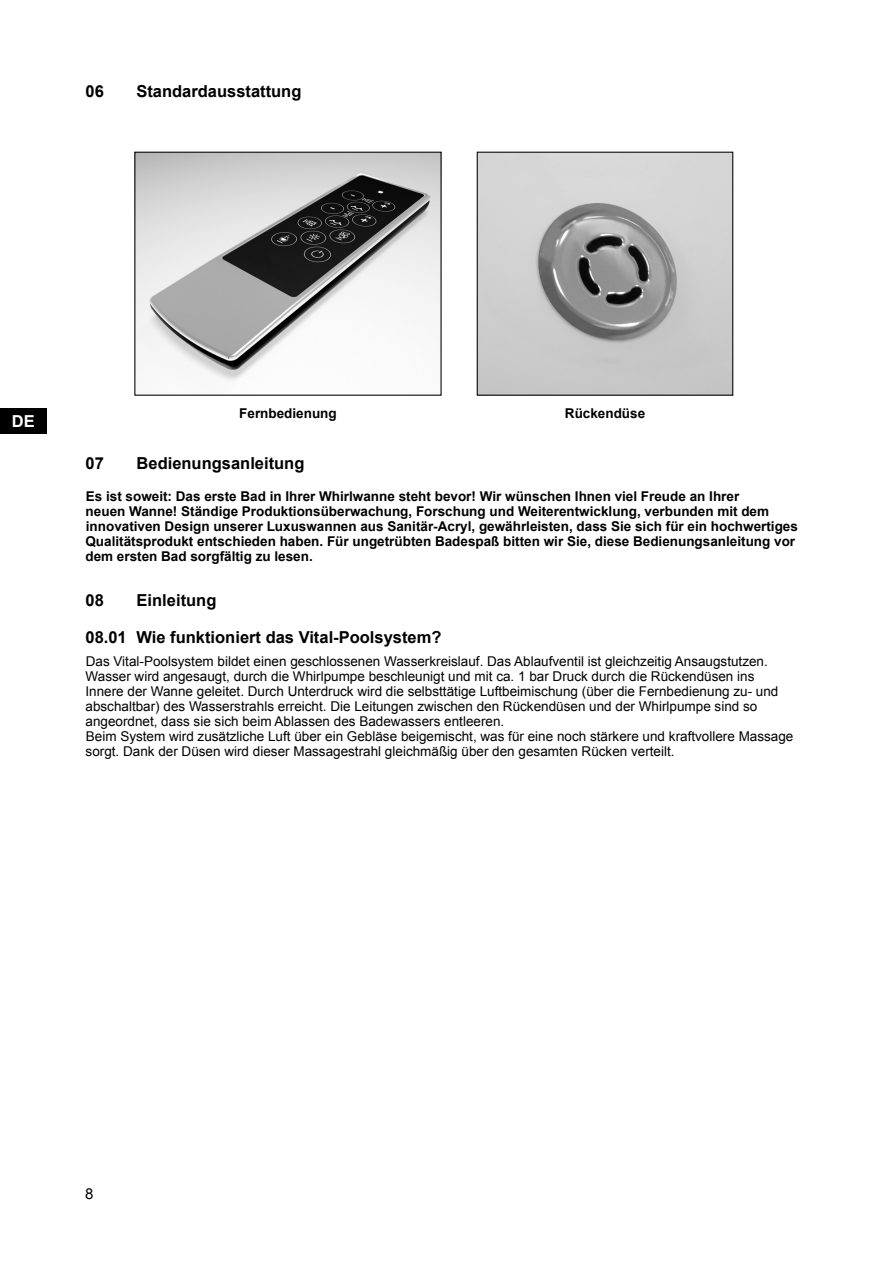
<style>
.page{position:relative;width:893px;height:1263px;background:#fff}
.page>*{position:absolute;margin:0;border:0;box-sizing:border-box;transform-origin:0 0}
.t1{font:700 16.5px "Arial";color:#000}
.t2{font:700 16.5px "Arial";color:#fff}
.t3{font:15px "Arial";color:#000}
.t4{font:13.5px/15px "Arial";color:#000}
.t5{font:700 13.5px/15px "Arial";color:#000}
</style>
<div class="page">
<div style="left:0;top:408px;width:47px;height:26px;background:#000"></div>
<img style="left:136px;top:154px;width:304px;height:227px">
<img style="left:479px;top:154px;width:252px;height:240px">
<div style="left:477px;top:152px;width:256px;height:244px;border:1px solid #000"></div>
<p class="t1" style="left:86px;top:82px;width:20px">06</p>
<p class="t1" style="left:136px;top:82px;width:167px">Standardausstattung</p>
<p class="t2" style="left:12px;top:412px;width:24px">DE</p>
<p class="t5" style="left:239px;top:405px;width:99px">Fernbedienung</p>
<p class="t5" style="left:565px;top:405px;width:82px">Rückendüse</p>
<p class="t1" style="left:86px;top:454px;width:20px">07</p>
<p class="t1" style="left:137px;top:454px;width:169px">Bedienungsanleitung</p>
<p class="t5" style="left:85px;top:488px;width:714px">Es ist soweit: Das erste Bad in Ihrer Whirlwanne steht bevor! Wir wünschen Ihnen viel Freude an Ihrer<br>neuen Wanne! Ständige Produktionsüberwachung, Forschung und Weiterentwicklung, verbunden mit dem innovativen Design unserer Luxuswannen aus Sanitär-Acryl, gewährleisten, dass Sie sich für ein hochwertiges Qualitätsprodukt entschieden haben. Für ungetrübten Badespaß bitten wir Sie, diese Bedienungsanleitung vor dem ersten Bad sorgfältig zu lesen.</p>
<p class="t1" style="left:86px;top:591px;width:20px">08</p>
<p class="t1" style="left:137px;top:591px;width:81px">Einleitung</p>
<p class="t1" style="left:86px;top:628px;width:357px">08.01 Wie funktioniert das Vital-Poolsystem?</p>
<p class="t4" style="left:85px;top:654px;width:709px">Das Vital-Poolsystem bildet einen geschlossenen Wasserkreislauf. Das Ablaufventil ist gleichzeitig Ansaugstutzen.<br>Wasser wird angesaugt, durch die Whirlpumpe beschleunigt und mit ca. 1 bar Druck durch die Rückendüsen ins Innere der Wanne geleitet. Durch Unterdruck wird die selbsttätige Luftbeimischung (über die Fernbedienung zu- und abschaltbar) des Wasserstrahls erreicht. Die Leitungen zwischen den Rückendüsen und der Whirlpumpe sind so angeordnet, dass sie sich beim Ablassen des Badewassers entleeren.<br>Beim System wird zusätzliche Luft über ein Gebläse beigemischt, was für eine noch stärkere und kraftvollere Massage sorgt. Dank der Düsen wird dieser Massagestrahl gleichmäßig über den gesamten Rücken verteilt.</p>
<p class="t3" style="left:85px;top:1186px;width:10px">8</p>
</div>
